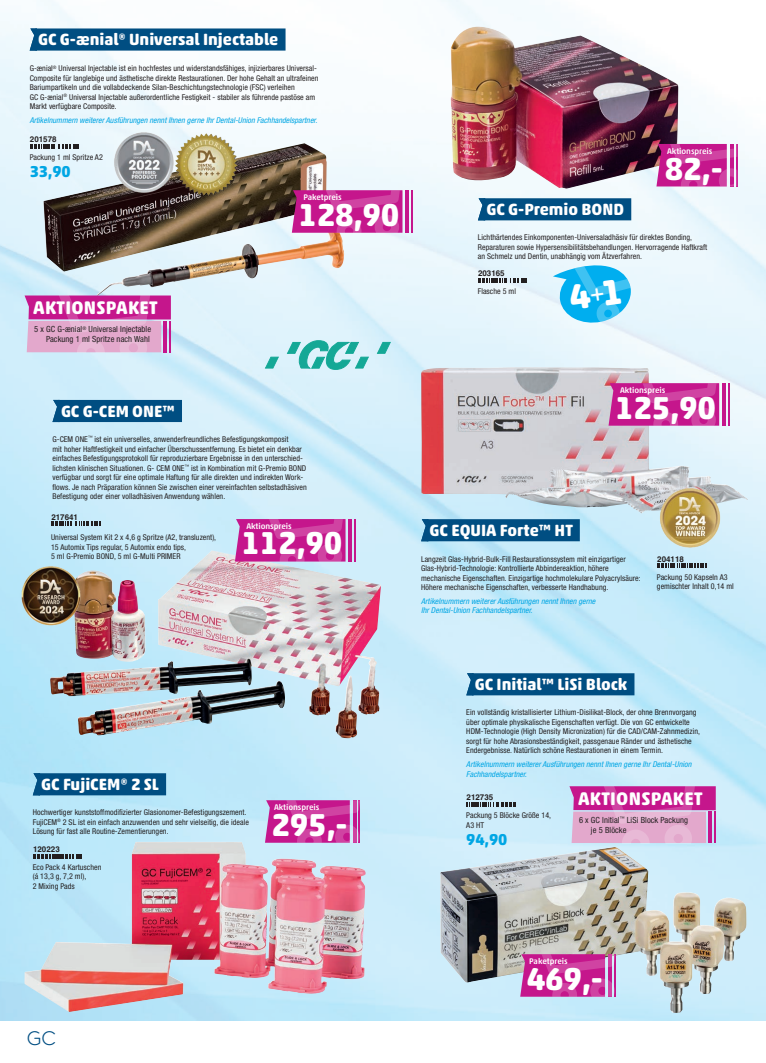
<style>
.page{position:relative;width:766px;height:1063px;background:#fff}
.page>*{position:absolute;margin:0;border:0;box-sizing:border-box;transform-origin:0 0}
.t1{font:700 32.2px "Akko Rounded Pro";letter-spacing:-.01em;color:#fff}
.t2{font:21px "Goldplay";color:#004e82}
.t3{font:700 18.5px "Akko Rounded Pro";letter-spacing:.015em;color:#fff}
.t4{font:700 16.5px "Akko Rounded Pro";color:#fff}
.t5{font:700 16px "Akko Rounded Pro";letter-spacing:-.01em;color:#00a6e4}
.t6{font:condensed 8.5px/9.5px "Helvetica Neue LT Pro";letter-spacing:.01em;color:#231f20;text-align:right}
.t7{font:500 8.3px "Akko Rounded Pro";letter-spacing:-.01em;color:#fff}
.t8{font:condensed 8px/9.5px "Helvetica Neue LT Pro";letter-spacing:.005em;color:#231f20}
.t9{font:italic condensed 8px/9.5px "Helvetica Neue LT Pro";letter-spacing:.005em;color:#00a6e4}
.t10{font:700 8px "Helvetica";color:#231f20}
</style>
<div class="page">
<img style="left:0;top:0;width:765px;height:1020px">
<div style="left:35px;top:28px;width:250px;height:23px;background:#004e82"></div>
<svg style="left:30px;top:28px;width:7px;height:23px"></svg>
<img style="left:43px;top:143px;width:301px;height:153px">
<div style="left:483px;top:198px;width:148px;height:22px;background:#004e82"></div>
<svg style="left:478px;top:198px;width:6px;height:22px"></svg>
<img style="left:449px;top:27px;width:229px;height:162px">
<div style="left:472px;top:673px;width:162px;height:22px;background:#004e82"></div>
<svg style="left:466px;top:673px;width:6px;height:22px"></svg>
<img style="left:440px;top:847px;width:306px;height:167px">
<svg style="left:376px;top:341px;width:14px;height:13px"></svg>
<svg style="left:286px;top:340px;width:83px;height:30px"></svg>
<svg style="left:265px;top:356px;width:14px;height:13px"></svg>
<div style="left:38px;top:773px;width:128px;height:22px;background:#004e82"></div>
<svg style="left:33px;top:773px;width:5px;height:22px"></svg>
<img style="left:24px;top:842px;width:341px;height:170px">
<svg style="left:33px;top:854px;width:49px;height:5px"></svg>
<svg style="left:265px;top:800px;width:98px;height:43px"></svg>
<svg style="left:30px;top:144px;width:49px;height:5px"></svg>
<svg style="left:466px;top:802px;width:49px;height:5px"></svg>
<svg style="left:478px;top:278px;width:49px;height:5px"></svg>
<hr style="left:405px;top:190px;width:4px;height:43px;background:#c5168c">
<hr style="left:411px;top:190px;width:1px;height:43px;background:#c5168c">
<svg style="left:292px;top:190px;width:111px;height:43px"></svg>
<svg style="left:25px;top:295px;width:146px;height:57px"></svg>
<svg style="left:569px;top:786px;width:146px;height:57px"></svg>
<svg style="left:520px;top:954px;width:98px;height:43px"></svg>
<svg style="left:656px;top:144px;width:81px;height:42px"></svg>
<div style="left:58px;top:400px;width:124px;height:22px;background:#004e82"></div>
<svg style="left:52px;top:400px;width:6px;height:22px"></svg>
<img style="left:50px;top:552px;width:280px;height:163px">
<svg style="left:51px;top:522px;width:49px;height:4px"></svg>
<hr style="left:348px;top:519px;width:4px;height:43px;background:#c5168c">
<hr style="left:354px;top:519px;width:1px;height:43px;background:#c5168c">
<svg style="left:235px;top:519px;width:111px;height:43px"></svg>
<img style="left:12px;top:557px;width:77px;height:77px">
<img style="left:110px;top:129px;width:67px;height:67px">
<img style="left:175px;top:133px;width:62px;height:62px">
<div style="left:426px;top:519px;width:153px;height:22px;background:#004e82"></div>
<svg style="left:421px;top:519px;width:5px;height:22px"></svg>
<img style="left:421px;top:367px;width:326px;height:147px">
<svg style="left:657px;top:564px;width:49px;height:4px"></svg>
<svg style="left:721px;top:383px;width:4px;height:43px"></svg>
<hr style="left:727px;top:383px;width:2px;height:43px;background:#c5168c">
<svg style="left:608px;top:383px;width:111px;height:43px"></svg>
<img style="left:656px;top:485px;width:67px;height:66px">
<svg style="left:552px;top:259px;width:78px;height:65px"></svg>
<h3 class="t4" style="left:38px;top:29px;width:242px">GC G-ænial® Universal Injectable</h3>
<p class="t8" style="left:30px;top:64px;width:290px">G-ænial<sup>®</sup> Universal Injectable ist ein hochfestes und widerstandsfähiges, injizierbares Universal-Composite für langlebige und ästhetische direkte Restaurationen. Der hohe Gehalt an ultrafeinen Bariumpartikeln und die vollabdeckende Silan-Beschichtungstechnologie (FSC) verleihen<br>GC G-ænial<sup>®</sup> Universal Injectable außerordentliche Festigkeit - stabiler als führende pastöse am Markt verfügbare Composite.</p>
<p class="t9" style="left:30px;top:115px;width:289px">Artikelnummern weiterer Ausführungen nennt Ihnen gerne Ihr Dental-Union Fachhandelspartner.</p>
<p class="t10" style="left:30px;top:135px;width:28px">201578</p>
<p class="t8" style="left:30px;top:153px;width:75px">Packung 1 ml Spritze A2</p>
<h3 class="t5" style="left:30px;top:162px;width:43px">33,90</h3>
<h3 class="t3" style="left:33px;top:296px;width:126px">AKTIONSPAKET</h3>
<p class="t6" style="left:34px;top:325px;width:118px">5 x GC G-ænial<sup>®</sup> Universal Injectable<br>Packung 1 ml Spritze nach Wahl</p>
<p class="t7" style="left:303px;top:192px;width:40px">Paketpreis</p>
<h1 class="t1" style="left:298px;top:195px;width:102px">128,90</h1>
<p class="t7" style="left:667px;top:146px;width:47px">Aktionspreis</p>
<h1 class="t1" style="left:664px;top:149px;width:59px">82,-</h1>
<h3 class="t4" style="left:486px;top:199px;width:139px">GC G-Premio BOND</h3>
<p class="t8" style="left:478px;top:233px;width:231px">Lichthärtendes Einkomponenten-Universaladhäsiv für direktes Bonding,<br>Reparaturen sowie Hypersensibilitätsbehandlungen. Hervorragende Haftkraft an Schmelz und Dentin, unabhängig vom Ätzverfahren.</p>
<p class="t10" style="left:478px;top:269px;width:28px">203165</p>
<p class="t8" style="left:477px;top:287px;width:40px">Flasche 5 ml</p>
<p class="t7" style="left:620px;top:385px;width:47px">Aktionspreis</p>
<h1 class="t1" style="left:615px;top:388px;width:102px">125,90</h1>
<h3 class="t4" style="left:61px;top:401px;width:115px">GC G-CEM ONE™</h3>
<p class="t8" style="left:52px;top:434px;width:256px">G-CEM ONE<sup>™</sup> ist ein universelles, anwenderfreundliches Befestigungskomposit<br>mit hoher Haftfestigkeit und einfacher Überschussentfernung. Es bietet ein denkbar einfaches Befestigungsprotokoll für reproduzierbare Ergebnisse in den unterschied&shy;lichsten klinischen Situationen. G- CEM ONE<sup>™</sup> ist in Kombination mit G-Premio BOND verfügbar und sorgt für eine optimale Haftung für alle direkten und indirekten Work&shy;flows. Je nach Präparation können Sie zwischen einer vereinfachten selbstadhäsiven Befestigung oder einer volladhäsiven Anwendung wählen.</p>
<p class="t10" style="left:51px;top:512px;width:28px">217641</p>
<p class="t8" style="left:51px;top:532px;width:167px">Universal System Kit 2 x 4,6 g Spritze (A2, transluzent),<br>15 Automix Tips regular, 5 Automix endo tips,<br>5 ml G-Premio BOND, 5 ml G-Multi PRIMER</p>
<h1 class="t1" style="left:241px;top:524px;width:102px">112,90</h1>
<p class="t7" style="left:246px;top:521px;width:47px">Aktionspreis</p>
<h3 class="t4" style="left:429px;top:520px;width:145px">GC EQUIA Forte™ HT</h3>
<p class="t8" style="left:421px;top:554px;width:221px">Langzeit Glas-Hybrid-Bulk-Fill Restaurationssystem mit einzigartiger Glas-Hybrid-Technologie: Kontrollierte Abbindereaktion, höhere mechanische Eigenschaften. Einzigartige hochmolekulare Polyacrylsäure:<br>Höhere mechanische Eigenschaften, verbesserte Handhabung.</p>
<p class="t9" style="left:421px;top:596px;width:176px">Artikelnummern weiterer Ausführungen nennt Ihnen gerne<br>Ihr Dental-Union Fachhandelspartner.</p>
<p class="t10" style="left:657px;top:554px;width:28px">204118</p>
<p class="t8" style="left:656px;top:572px;width:78px">Packung 50 Kapseln A3 gemischter Inhalt 0,14 ml</p>
<h3 class="t4" style="left:41px;top:774px;width:119px">GC FujiCEM® 2 SL</h3>
<p class="t8" style="left:33px;top:808px;width:218px">Hochwertiger kunststoffmodifizierter Glasionomer-Befestigungszement.<br>FujiCEM<sup>®</sup> 2 SL ist ein einfach anzuwenden und sehr vielseitig, die ideale<br>Lösung für fast alle Routine-Zementierungen.</p>
<p class="t10" style="left:33px;top:845px;width:28px">120223</p>
<p class="t8" style="left:33px;top:862px;width:70px">Eco Pack 4 Kartuschen (á 13,3 g, 7,2 ml),<br>2 Mixing Pads</p>
<p class="t7" style="left:274px;top:802px;width:47px">Aktionspreis</p>
<h1 class="t1" style="left:271px;top:805px;width:78px">295,-</h1>
<h2 class="t2" style="left:27px;top:1026px;width:31px">GC</h2>
<h3 class="t4" style="left:474px;top:674px;width:154px">GC Initial™ LiSi Block</h3>
<p class="t8" style="left:466px;top:708px;width:235px">Ein vollständig kristallisierter Lithium-Disilikat-Block, der ohne Brennvorgang über optimale physikalische Eigenschaften verfügt. Die von GC entwickelte HDM-Technologie (High Density Micronization) für die CAD/CAM-Zahnmedizin, sorgt für hohe Abrasionsbeständigkeit, passgenaue Ränder und ästhetische Endergebnisse. Natürlich schöne Restaurationen in einem Termin.</p>
<p class="t9" style="left:466px;top:759px;width:226px">Artikelnummern weiterer Ausführungen nennt Ihnen gerne Ihr Dental-Union<br>Fachhandelspartner.</p>
<p class="t10" style="left:466px;top:793px;width:28px">212735</p>
<p class="t8" style="left:466px;top:811px;width:86px">Packung 5 Blöcke Größe 14,<br>A3 HT</p>
<h3 class="t5" style="left:466px;top:829px;width:43px">94,90</h3>
<h3 class="t3" style="left:578px;top:787px;width:126px">AKTIONSPAKET</h3>
<p class="t6" style="left:590px;top:815px;width:99px;text-align:left;text-indent:-12px">6 x GC Initial<sup>™</sup> LiSi Block Packung je 5 Blöcke</p>
<p class="t7" style="left:529px;top:956px;width:40px">Paketpreis</p>
<h1 class="t1" style="left:526px;top:959px;width:78px">469,-</h1>
</div>
